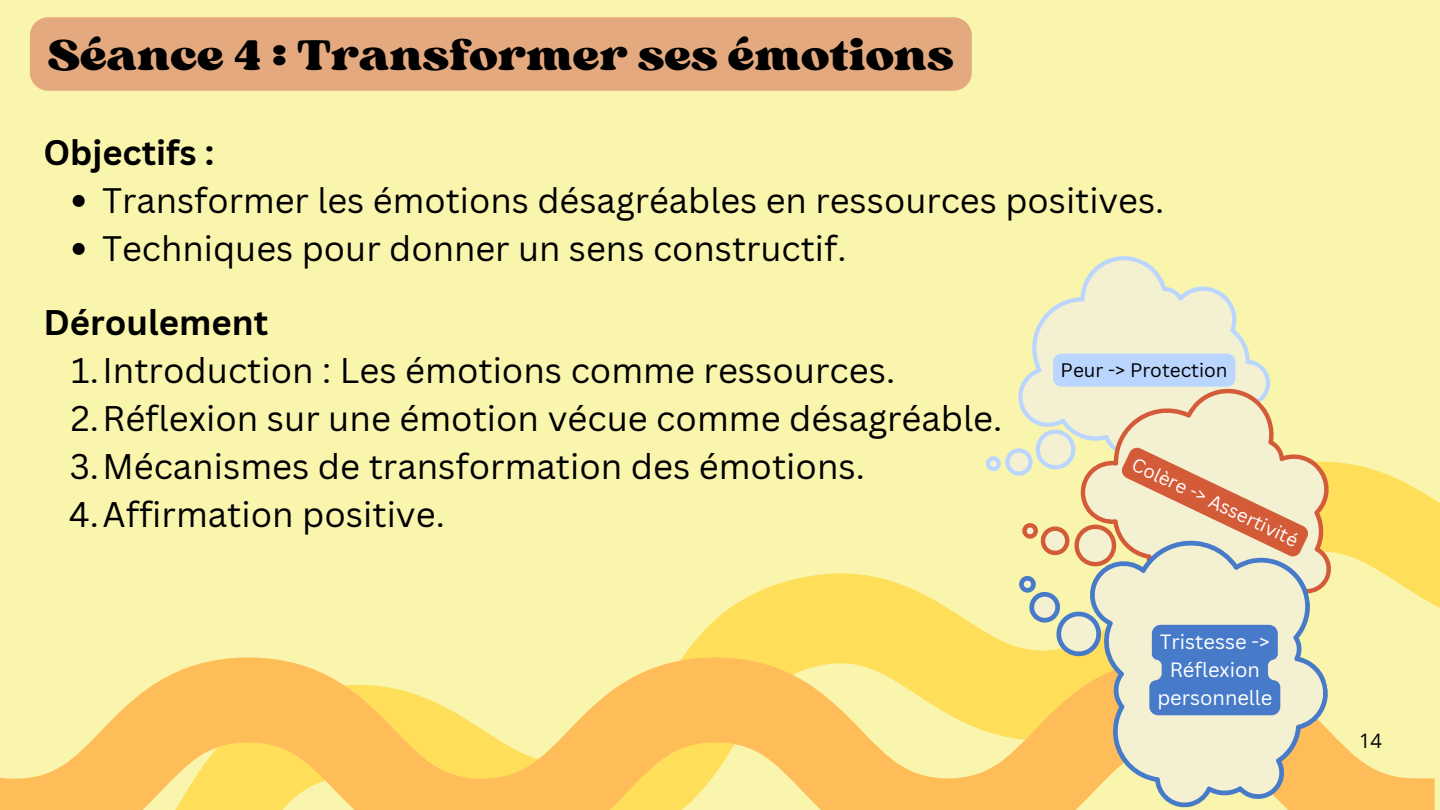
<style>
.page{position:relative;width:1440px;height:810px;background:#faf5ac}
.page>*{position:absolute;margin:0;border:0;box-sizing:border-box;transform-origin:0 0}
.t1{font:45px "Sergio Trendy";color:#000}
.t2{font:34.7px "Canva Sans";color:#000}
.t3{font:700 34.7px "Canva Sans";color:#000}
.t4{font:34.5px "Canva Sans";color:#000}
.t5{font:700 34.5px "Canva Sans";color:#000}
.t6{font:20.1px/27.7px "Canva Sans";color:#fff;text-align:center}
.t7{font:20px "Open Sans";color:#000}
.t8{font:19px "Canva Sans";color:#000}
.t9{font:18.7px "Canva Sans";color:#fff}
</style>
<div class="page">
<svg style="left:683px;top:472px;width:757px;height:185px"></svg>
<svg style="left:0;top:657px;width:1435px;height:153px"></svg>
<div style="left:30px;top:17px;width:942px;height:74px;background:#e4a97f"></div>
<svg style="left:73px;top:195px;width:12px;height:12px"></svg>
<svg style="left:73px;top:243px;width:12px;height:12px"></svg>
<svg style="left:1018px;top:256px;width:230px;height:168px;fill:#f4f0d2"></svg>
<svg style="left:1053px;top:354px;width:7px;height:33px"></svg>
<svg style="left:1060px;top:349px;width:322px;height:324px"></svg>
<svg style="left:1078px;top:519px;width:269px;height:291px"></svg>
<svg style="left:984px;top:424px;width:327px;height:291px"></svg>
<p class="t1" style="left:48px;top:27px;width:907px">Séance 4 : Transformer ses émotions</p>
<h2 class="t5" style="left:43px;top:128px;width:172px">Objectifs :</h2>
<p class="t4" style="left:102px;top:176px;width:1064px">Transformer les émotions désagréables en ressources positives.</p>
<p class="t4" style="left:102px;top:224px;width:746px">Techniques pour donner un sens constructif.</p>
<h1 class="t3" style="left:43px;top:298px;width:226px">Déroulement</h1>
<h2 class="t2" style="left:71px;top:346px;width:825px">1.Introduction : Les émotions comme ressources.</h2>
<p class="t2" style="left:71px;top:394px;width:933px">2.Réflexion sur une émotion vécue comme désagréable.</p>
<p class="t2" style="left:70px;top:442px;width:797px">3.Mécanismes de transformation des émotions.</p>
<p class="t2" style="left:69px;top:490px;width:378px">4.Affirmation positive.</p>
<p class="t8" style="left:1061px;top:357px;width:169px">Peur -&gt; Protection</p>
<p class="t9" style="left:1139px;top:450px;width:183px;rotate:26deg">Colère -&gt; Assertivité</p>
<p class="t6" style="left:1157px;top:628px;width:116px">Tristesse -&gt;<br>Réflexion personnelle</p>
<p class="t7" style="left:1359px;top:727px;width:24px">14</p>
</div>
